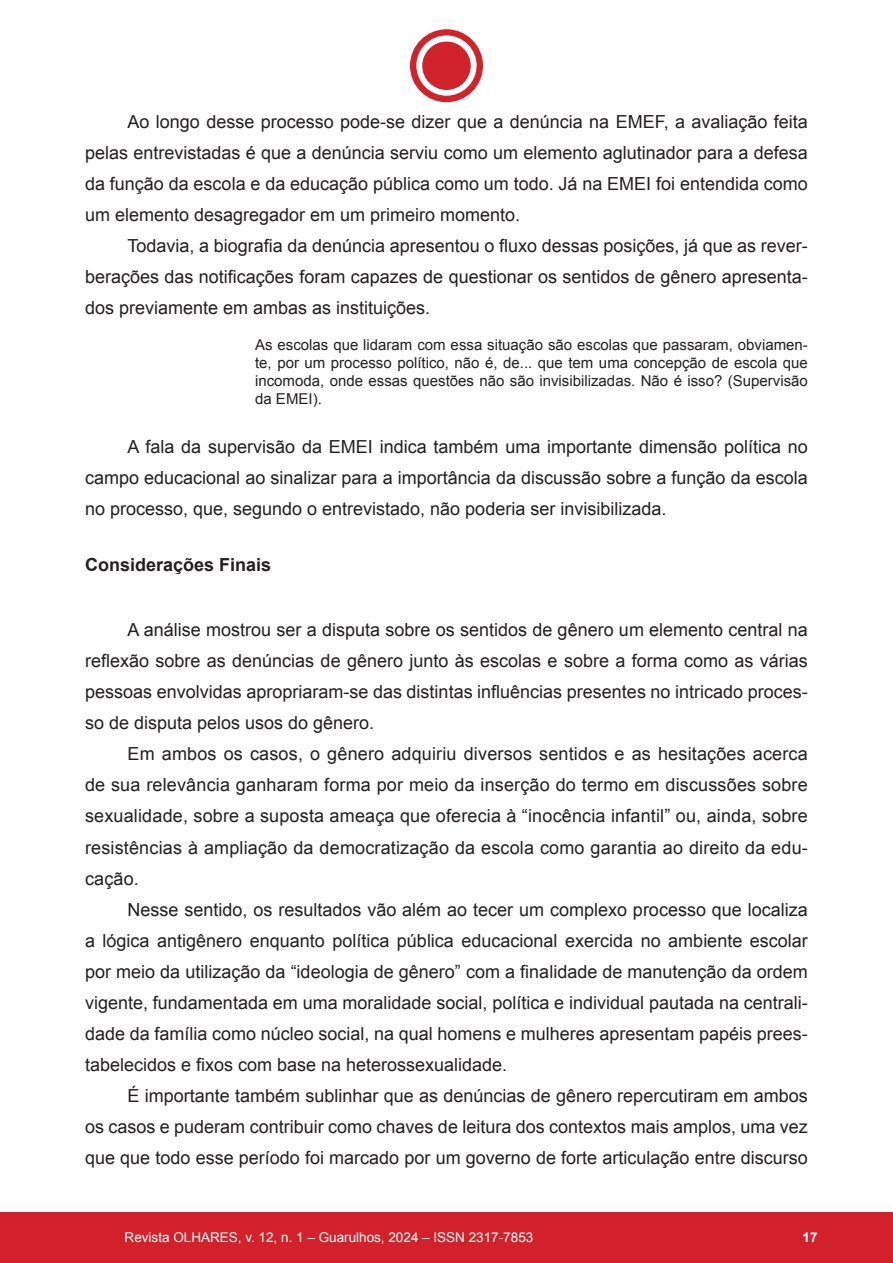
<style>
.page{position:relative;width:893px;height:1263px;background:#fff}
.page>*{position:absolute;margin:0;border:0;box-sizing:border-box;transform-origin:0 0}
._02_Texto{font:18px/31px "Arial";color:#231f20;text-align:justify}
._02_Título{font:700 18px "Arial";color:#231f20}
._02_Texto_Citado{font:15px/18px "Arial";color:#231f20;text-align:justify}
.t1{font:13.5px "Arial";color:#fff}
.t2{font:700 13.5px "Arial";color:#fff}
</style>
<div class="page">
<div style="left:0;top:1212px;width:893px;height:51px;background:#d3212b"></div>
<div style="left:410px;top:29px;width:73px;height:73px;background:#d1232a;border-radius:50%"></div>
<svg style="left:416px;top:35px;width:61px;height:61px"></svg>
<div style="left:422px;top:42px;width:48px;height:48px;background:#d1232a;border-radius:50%"></div>
<p class="_02_Texto" style="left:85px;top:106px;width:724px;text-indent:43px">Ao longo desse processo pode-se dizer que a denúncia na EMEF, a avaliação feita pelas entrevistadas é que a denúncia serviu como um elemento aglutinador para a defesa da função da escola e da educação pública como um todo. Já na EMEI foi entendida como um elemento desagregador em um primeiro momento.</p>
<p class="_02_Texto" style="left:85px;top:230px;width:724px;text-indent:43px">Todavia, a biografia da denúncia apresentou o fluxo dessas posições, já que as rever&shy;berações das notificações foram capazes de questionar os sentidos de gênero apresenta&shy;dos previamente em ambas as instituições.</p>
<p class="_02_Texto_Citado" style="left:255px;top:336px;width:554px">As escolas que lidaram com essa situação são escolas que passaram, obviamen&shy;te, por um processo político, não é, de... que tem uma concepção de escola que incomoda, onde essas questões não são invisibilizadas. Não é isso? (Supervisão da EMEI).</p>
<p class="_02_Texto" style="left:85px;top:432px;width:724px;text-indent:43px">A fala da supervisão da EMEI indica também uma importante dimensão política no campo educacional ao sinalizar para a importância da discussão sobre a função da escola no processo, que, segundo o entrevistado, não poderia ser invisibilizada.</p>
<p class="_02_Título" style="left:85px;top:553px;width:188px">Considerações Finais</p>
<p class="_02_Texto" style="left:85px;top:614px;width:724px;text-indent:43px">A análise mostrou ser a disputa sobre os sentidos de gênero um elemento central na reflexão sobre as denúncias de gênero junto às escolas e sobre a forma como as várias pessoas envolvidas apropriaram-se das distintas influências presentes no intricado proces&shy;so de disputa pelos usos do gênero.</p>
<p class="_02_Texto" style="left:85px;top:739px;width:724px;text-indent:43px">Em ambos os casos, o gênero adquiriu diversos sentidos e as hesitações acerca de sua relevância ganharam forma por meio da inserção do termo em discussões sobre sexualidade, sobre a suposta ameaça que oferecia à “inocência infantil” ou, ainda, sobre resistências à ampliação da democratização da escola como garantia ao direito da edu&shy;cação.</p>
<p class="_02_Texto" style="left:85px;top:894px;width:724px;text-indent:43px">Nesse sentido, os resultados vão além ao tecer um complexo processo que localiza a lógica antigênero enquanto política pública educacional exercida no ambiente escolar por meio da utilização da “ideologia de gênero” com a finalidade de manutenção da ordem vigente, fundamentada em uma moralidade social, política e individual pautada na centrali&shy;dade da família como núcleo social, na qual homens e mulheres apresentam papéis prees&shy;tabelecidos e fixos com base na heterossexualidade.</p>
<p class="_02_Texto" style="left:85px;top:1080px;width:724px;text-indent:43px">É importante também sublinhar que as denúncias de gênero repercutiram em ambos os casos e puderam contribuir como chaves de leitura dos contextos mais amplos, uma vez que que todo esse período foi marcado por um governo de forte articulação entre discurso</p>
<p class="t1" style="left:125px;top:1229px;width:410px">Revista OLHARES, v. 12, n. 1 – Guarulhos, 2024 – ISSN 2317-7853</p>
<p class="t2" style="left:802px;top:1229px;width:17px">17</p>
</div>
